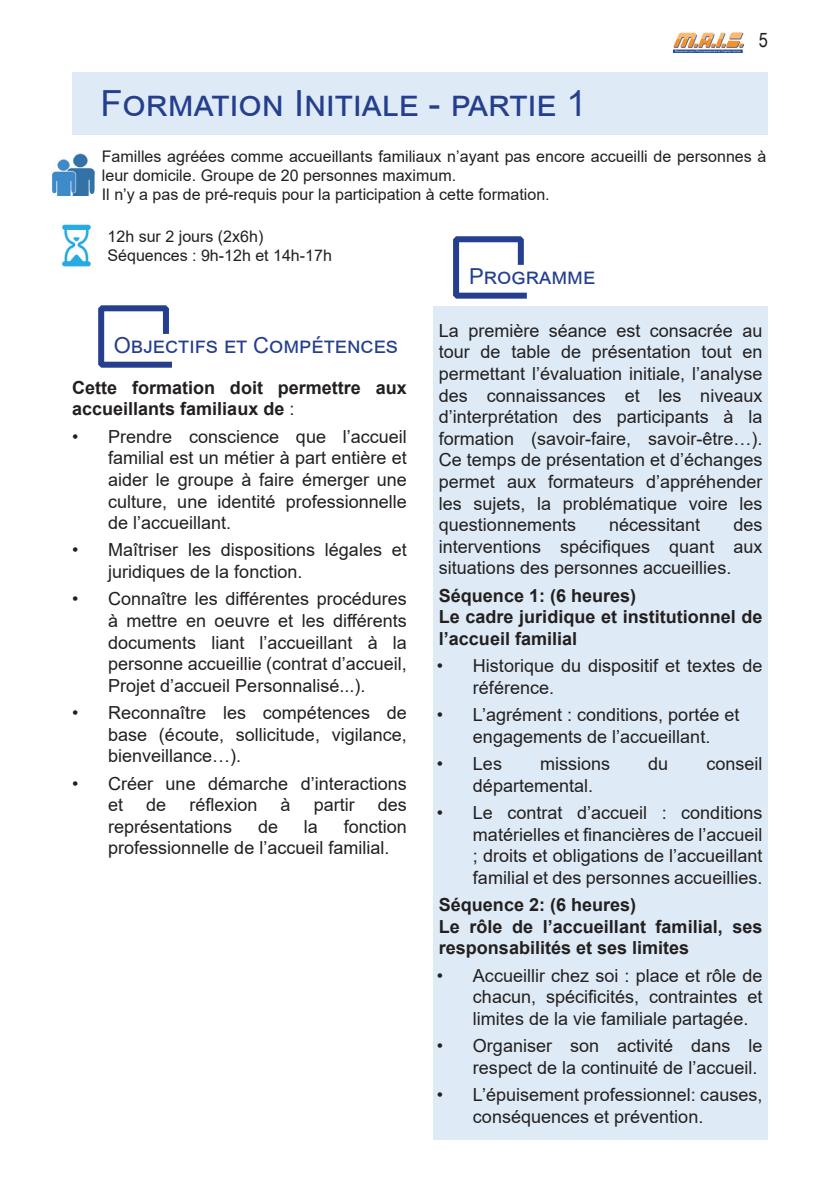
<style>
.page{position:relative;width:840px;height:1191px;background:#fff}
.page>*{position:absolute;margin:0;border:0;box-sizing:border-box;transform-origin:0 0}
.t1{font:36px "Arial";color:#253f8e}
.t2{font:22px "Arial";color:#253f8e}
.t3{font:20px "Arial Narrow";color:#231f20}
.t4{font:18px/21.6px "Arial";color:#231f20;text-align:justify}
.t5{font:700 18px/21.6px "Arial";color:#231f20}
.t6{font:16px/19.2px "Arial";color:#231f20}
.s1{font-weight:400}
</style>
<div class="page">
<img style="left:673px;top:32px;width:70px;height:20px">
<div style="left:72px;top:72px;width:695px;height:62px;background:#deebf6"></div>
<div style="left:433px;top:306px;width:334px;height:834px;background:#deebf6"></div>
<img style="left:62px;top:224px;width:29px;height:43px">
<img style="left:52px;top:153px;width:43px;height:42px">
<svg style="left:98px;top:305px;width:74px;height:63px"></svg>
<svg style="left:453px;top:236px;width:74px;height:63px"></svg>
<h1 class="t1" style="left:100px;top:79px;width:487px">Formation Initiale - partie 1</h1>
<p class="t3" style="left:758px;top:25px;width:11px">5</p>
<p class="t6" style="left:102px;top:146px;width:665px">Familles agréées comme accueillants familiaux n’ayant pas encore accueilli de personnes à leur domicile. Groupe de 20 personnes maximum.<br>Il n’y a pas de pré-requis pour la participation à cette formation.</p>
<p class="t6" style="left:107px;top:226px;width:226px">12h sur 2 jours (2x6h)<br>Séquences : 9h-12h et 14h-17h</p>
<p class="t2" style="left:114px;top:330px;width:285px">Objectifs et Compétences</p>
<p class="t5" style="left:72px;top:377px;width:336px">Cette formation doit permettre aux accueillants familiaux de <span class="s1">:</span></p>
<p class="t4" style="left:108px;top:425px;width:300px;text-indent:-36px">• Prendre conscience que l’accueil familial est un métier à part entière et aider le groupe à faire émerger une culture, une identité professionnelle de l’accueillant.</p>
<p class="t4" style="left:108px;top:539px;width:300px;text-indent:-36px">• Maîtriser les dispositions légales et juridiques de la fonction.</p>
<p class="t4" style="left:108px;top:588px;width:300px;text-indent:-36px">• Connaître les différentes procédures à mettre en oeuvre et les différents documents liant l’accueillant à la personne accueillie (contrat d’accueil, Projet d’accueil Personnalisé...).</p>
<p class="t4" style="left:108px;top:702px;width:300px;text-indent:-36px">• Reconnaître les compétences de base (écoute, sollicitude, vigilance, bienveillance…).</p>
<p class="t4" style="left:108px;top:772px;width:300px;text-indent:-36px">• Créer une démarche d’interactions et</p>
<p class="t4" style="left:146px;top:794px;width:22px">de</p>
<p class="t4" style="left:189px;top:794px;width:70px">réflexion</p>
<p class="t4" style="left:280px;top:794px;width:12px">à</p>
<p class="t4" style="left:313px;top:794px;width:43px">partir</p>
<p class="t4" style="left:377px;top:794px;width:31px">des</p>
<p class="t4" style="left:108px;top:815px;width:126px">représentations</p>
<p class="t4" style="left:258px;top:815px;width:22px">de</p>
<p class="t4" style="left:304px;top:815px;width:16px">la</p>
<p class="t4" style="left:108px;top:815px;width:300px;text-indent:235px">fonction professionnelle de l’accueil familial.</p>
<p class="t2" style="left:469px;top:261px;width:128px">Programme</p>
<p class="t4" style="left:438px;top:319px;width:325px">La première séance est consacrée au tour de table de présentation tout en permettant l’évaluation initiale, l’analyse des connaissances et les niveaux d’interprétation des participants à la formation (savoir-faire, savoir-être…).<br>Ce temps de présentation et d’échanges permet aux formateurs d’appréhender les sujets, la problématique voire les questionnements</p>
<p class="t4" style="left:609px;top:514px;width:93px">nécessitant</p>
<p class="t4" style="left:438px;top:514px;width:325px;text-indent:294px">des interventions spécifiques quant aux situations des personnes accueillies.</p>
<p class="t5" style="left:438px;top:585px;width:325px">Séquence 1: (6 heures)<br>Le cadre juridique et institutionnel de l’accueil familial</p>
<p class="t4" style="left:472px;top:655px;width:291px;text-indent:-36px">• Historique du dispositif et textes de référence.</p>
<p class="t4" style="left:436px;top:704px;width:304px;text-align:center">• L’agrément : conditions, portée et engagements de l’accueillant.</p>
<p class="t4" style="left:436px;top:753px;width:67px">• Les</p>
<p class="t4" style="left:539px;top:753px;width:72px">missions</p>
<p class="t4" style="left:648px;top:753px;width:22px">du</p>
<p class="t4" style="left:706px;top:753px;width:58px">conseil</p>
<p class="t4" style="left:472px;top:774px;width:122px">départemental.</p>
<p class="t4" style="left:472px;top:801px;width:291px;text-indent:-36px">• Le contrat d’accueil : conditions matérielles et financières de l’accueil ; droits et obligations de l’accueillant familial et des personnes accueillies.</p>
<p class="t5" style="left:438px;top:894px;width:325px">Séquence 2: (6 heures)<br>Le rôle de l’accueillant familial, ses responsabilités et ses limites</p>
<p class="t4" style="left:472px;top:964px;width:291px;text-indent:-36px">• Accueillir chez soi : place et rôle de chacun, spécificités, contraintes et limites de la vie familiale partagée.</p>
<p class="t4" style="left:436px;top:1034px;width:327px;text-align:right">• Organiser son activité dans le respect de la continuité de l’accueil.</p>
<p class="t4" style="left:472px;top:1083px;width:291px;text-indent:-36px">• L’épuisement professionnel: causes, conséquences et prévention.</p>
</div>
